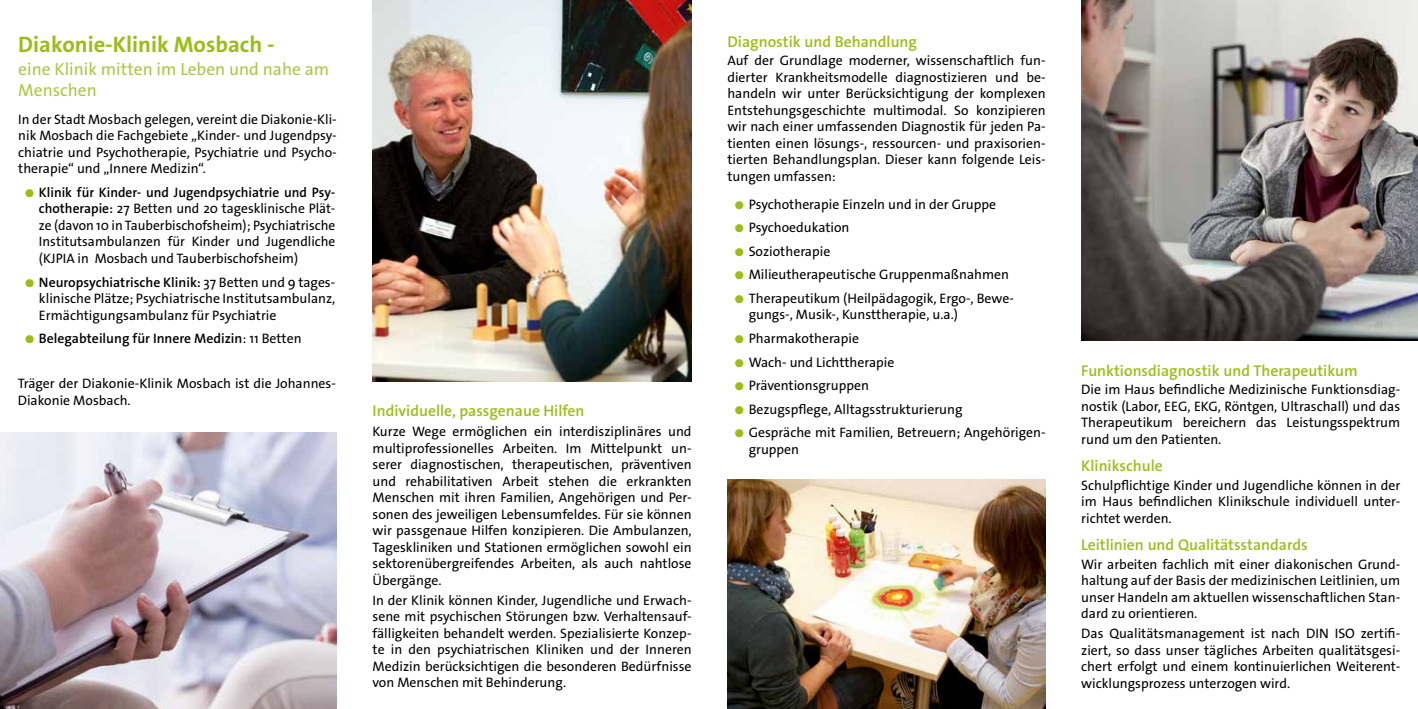
<style>
.page{position:relative;width:1418px;height:709px;background:#fff}
.page>*{position:absolute;margin:0;border:0;box-sizing:border-box;transform-origin:0 0}
.t1{font:700 22.5px "The Sans Os F";color:#9cbd17}
.t2{font:17.5px/21px "The Sans Os F";color:#aec644}
.t3{font:600 15.62px "The Sans Os F";color:#9cbd17}
.t4{font:13.75px/16.5px "The Sans Os F";color:#000;text-align:justify}
.t5{font:600 13.75px "The Sans Os F";color:#000}
.s1{font-size:11.25px;color:#9cbd17}
.s2{font-weight:600}
.s3{font-weight:400;font-size:11.25px;color:#9cbd17}
.s4{font-weight:400}
</style>
<div class="page">
<img style="left:0;top:432px;width:337px;height:277px">
<img style="left:372px;top:0;width:320px;height:381px">
<img style="left:1081px;top:0;width:336px;height:340px">
<img style="left:727px;top:479px;width:318px;height:230px">
<h1 class="t1" style="left:18px;top:30px;width:258px">Diakonie-Klinik Mosbach -</h1>
<p class="t2" style="left:18px;top:59px;width:312px">eine Klinik mitten im Leben und nahe am<br>Menschen</p>
<p class="t4" style="left:18px;top:111px;width:320px">In der Stadt Mosbach gelegen, vereint die Diakonie-Kli&shy;nik Mosbach die Fachgebiete „Kinder- und Jugendpsy&shy;chiatrie und Psychotherapie, Psychiatrie und Psycho&shy;therapie“ und „Innere Medizin“.</p>
<p class="t4" style="left:39px;top:184px;width:298px;text-indent:-14px"><span class="s1">●</span> <span class="s2">Klinik für Kinder- und Jugendpsychiatrie und Psy&shy;chotherapie:</span> 27 Betten und 20 tagesklinische Plät&shy;ze (davon 10 in Tauberbischofsheim); Psychiatrische Institutsambulanzen für Kinder und Jugendliche (KJPIA in Mosbach und Tauberbischofsheim)</p>
<p class="t4" style="left:39px;top:274px;width:298px;text-indent:-14px"><span class="s1">●</span> <span class="s2">Neuropsychiatrische Klinik:</span> 37 Betten und 9 tages&shy;klinische Plätze; Psychiatrische Institutsambulanz, Ermächtigungsambulanz für Psychiatrie</p>
<p class="t5" style="left:25px;top:330px;width:278px"><span class="s3">●</span> Belegabteilung für Innere Medizin<span class="s4">: 11 Betten</span></p>
<p class="t4" style="left:18px;top:375px;width:320px">Träger der Diakonie-Klinik Mosbach ist die Johannes-<br>Diakonie Mosbach.</p>
<p class="t3" style="left:372px;top:401px;width:213px">Individuelle, passgenaue Hilfen</p>
<p class="t4" style="left:372px;top:423px;width:320px">Kurze Wege ermöglichen ein interdisziplinäres und multiprofessionelles Arbeiten. Im Mittelpunkt un&shy;serer diagnostischen, therapeutischen, präventiven und rehabilitativen Arbeit stehen die erkrankten Menschen mit ihren Familien, Angehörigen und Per&shy;sonen des jeweiligen Lebensumfeldes. Für sie können wir passgenaue Hilfen konzipieren. Die Ambulanzen, Tageskliniken und Stationen ermöglichen sowohl ein sektorenübergreifendes Arbeiten, als auch nahtlose Übergänge.</p>
<p class="t4" style="left:372px;top:592px;width:320px">In der Klinik können Kinder, Jugendliche und Erwach&shy;sene mit psychischen Störungen bzw. Verhaltensauf&shy;fälligkeiten behandelt werden. Spezialisierte Konzep&shy;te in den psychiatrischen Kliniken und der Inneren Medizin berücksichtigen die besonderen Bedürfnisse von Menschen mit Behinderung.</p>
<p class="t3" style="left:727px;top:32px;width:191px">Diagnostik und Behandlung</p>
<p class="t4" style="left:727px;top:52px;width:320px">Auf der Grundlage moderner, wissenschaftlich fun&shy;dierter Krankheitsmodelle diagnostizieren und be&shy;handeln wir unter Berücksichtigung der komplexen Entstehungsgeschichte multimodal. So konzipieren wir nach einer umfassenden Diagnostik für jeden Pa&shy;tienten einen lösungs-, ressourcen- und praxisorien&shy;tierten Behandlungsplan. Dieser kann folgende Leis&shy;tungen umfassen:</p>
<p class="t4" style="left:734px;top:196px;width:263px"><span class="s1">●</span> Psychotherapie Einzeln und in der Gruppe</p>
<p class="t4" style="left:734px;top:219px;width:116px"><span class="s1">●</span> Psychoedukation</p>
<p class="t4" style="left:734px;top:243px;width:97px"><span class="s1">●</span> Soziotherapie</p>
<p class="t4" style="left:734px;top:266px;width:276px"><span class="s1">●</span> Milieutherapeutische Gruppenmaßnahmen</p>
<p class="t4" style="left:748px;top:290px;width:267px;text-indent:-14px"><span class="s1">●</span> Therapeutikum (Heilpädagogik, Ergo-, Bewe&shy;gungs-, Musik-, Kunsttherapie, u.a.)</p>
<p class="t4" style="left:734px;top:330px;width:126px"><span class="s1">●</span> Pharmakotherapie</p>
<p class="t4" style="left:734px;top:354px;width:161px"><span class="s1">●</span> Wach- und Lichttherapie</p>
<p class="t4" style="left:734px;top:377px;width:136px"><span class="s1">●</span> Präventionsgruppen</p>
<p class="t4" style="left:734px;top:401px;width:229px"><span class="s1">●</span> Bezugspflege, Alltagsstrukturierung</p>
<p class="t4" style="left:748px;top:424px;width:298px;text-indent:-14px"><span class="s1">●</span> Gespräche mit Familien, Betreuern; Angehörigen&shy;gruppen</p>
<p class="t3" style="left:1081px;top:360px;width:278px">Funktionsdiagnostik und Therapeutikum</p>
<p class="t4" style="left:1081px;top:381px;width:320px">Die im Haus befindliche Medizinische Funktionsdiag&shy;nostik (Labor, EEG, EKG, Röntgen, Ultraschall) und das Therapeutikum bereichern das Leistungsspektrum rund um den Patienten.</p>
<p class="t3" style="left:1081px;top:456px;width:83px">Klinikschule</p>
<p class="t4" style="left:1081px;top:477px;width:320px">Schulpflichtige Kinder und Jugendliche können in der im Haus befindlichen Klinikschule individuell unter&shy;richtet werden.</p>
<p class="t3" style="left:1081px;top:535px;width:228px">Leitlinien und Qualitätsstandards</p>
<p class="t4" style="left:1081px;top:555px;width:320px">Wir arbeiten fachlich mit einer diakonischen Grund&shy;haltung auf der Basis der medizinischen Leitlinien, um unser Handeln am aktuellen wissenschaftlichen Stan&shy;dard zu orientieren.</p>
<p class="t4" style="left:1081px;top:625px;width:320px">Das Qualitätsmanagement ist nach DIN ISO zertifi&shy;ziert, so dass unser tägliches Arbeiten qualitätsgesi&shy;chert erfolgt und einem kontinuierlichen Weiterent&shy;wicklungsprozess unterzogen wird.</p>
</div>
